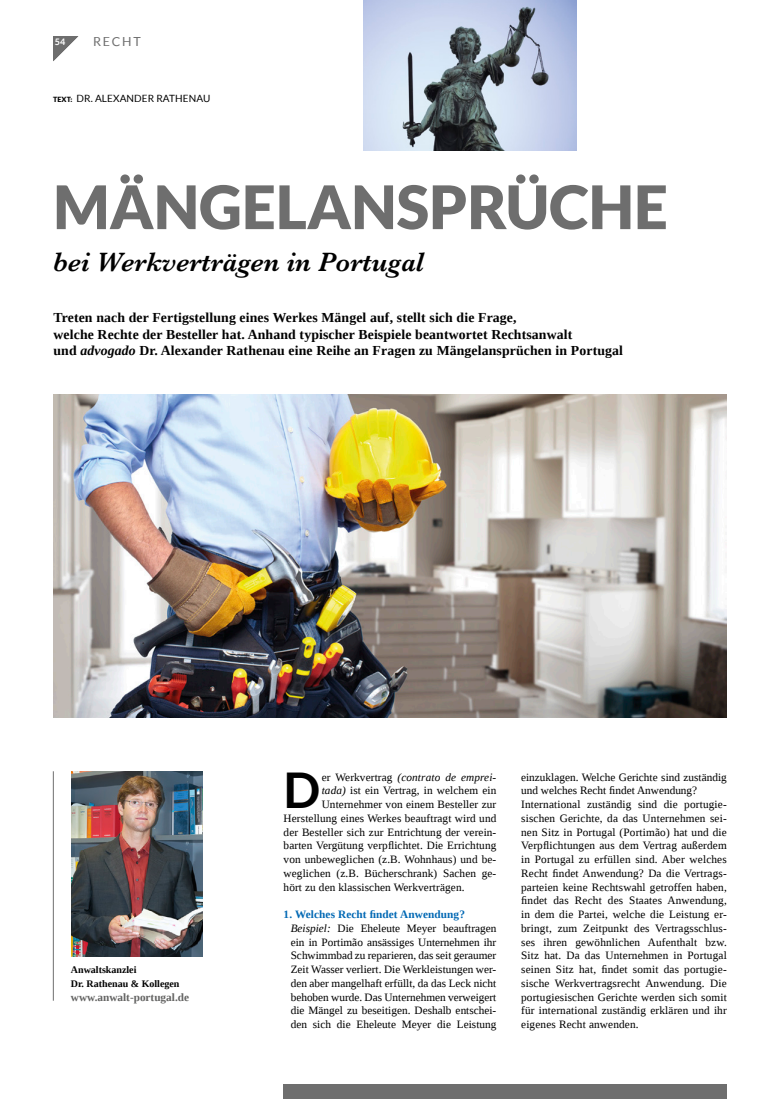
<style>
.page{position:relative;width:780px;height:1099px;background:#fff}
.page>*{position:absolute;margin:0;border:0;box-sizing:border-box;transform-origin:0 0}
.Headline{font:900 60px "Lato";color:#6e6e6e}
.Body{font:700 49.25px "Lato";color:#000}
.Headline_2{font:italic 600 27.5px "Baskerville";color:#000}
.Intro{font:700 13.75px "Liberation Serif";letter-spacing:.01em;color:#000}
.t1{font:12.5px "Lato";letter-spacing:.14em;color:#6e6e6e}
.Body-2{font:11.25px/13.8px "Liberation Serif";letter-spacing:.01em;color:#000;text-align:justify}
.Body-3{font:italic 11.25px "Liberation Serif";letter-spacing:.01em;color:#000}
.Body-4{font:700 11.25px "Liberation Serif";letter-spacing:.01em;color:#0068b4}
.Web{font:700 11.25px "Liberation Serif";color:#636362}
.BU___regular{font:700 10px "Liberation Serif";color:#000}
.t2{font:10px "Lato";letter-spacing:.01em;color:#000}
.t3{font:700 9px "Lato";color:#fff}
.s1{font-weight:900;font-size:7.12px}
.s2{font-style:italic}
.s3{font-style:normal}
</style>
<div class="page">
<div style="left:283px;top:1084px;width:443px;height:14px;background:#6e6e6e"></div>
<svg style="left:53px;top:36px;width:25px;height:25px"></svg>
<img style="left:363px;top:0;width:213px;height:150px">
<img style="left:72px;top:771px;width:130px;height:185px">
<hr style="left:53px;top:771px;width:1px;height:229px;background:#6e6e6e">
<img style="left:53px;top:394px;width:673px;height:324px">
<p class="t3" style="left:55px;top:37px;width:12px">54</p>
<p class="t1" style="left:93px;top:34px;width:49px">RECHT</p>
<p class="t2" style="left:53px;top:93px;width:159px"><span class="s1">TEXT:</span> DR. ALEXANDER RATHENAU</p>
<p class="Headline" style="left:53px;top:172px;width:616px">MÄNGELANSPRÜCHE</p>
<p class="Headline_2" style="left:53px;top:243px;width:373px">bei Werkverträgen in Portugal</p>
<p class="Intro" style="left:53px;top:308px;width:464px">Treten nach der Fertigstellung eines Werkes Mängel auf, stellt sich die Frage,</p>
<p class="Intro" style="left:53px;top:325px;width:520px">welche Rechte der Besteller hat. Anhand typischer Beispiele beantwortet Rechtsanwalt</p>
<p class="Intro" style="left:53px;top:341px;width:571px">und <span class="s2">advogado</span> Dr. Alexander Rathenau eine Reihe an Fragen zu Mängelansprüchen in Portugal</p>
<p class="BU___regular" style="left:71px;top:963px;width:67px">Anwaltskanzlei</p>
<p class="BU___regular" style="left:71px;top:976px;width:110px">Dr. Rathenau &amp; Kollegen</p>
<p class="Web" style="left:71px;top:989px;width:120px">www.anwalt-portugal.de</p>
<p class="Body" style="left:283px;top:761px;width:38px">D</p>
<p class="Body-3" style="left:322px;top:769px;width:176px"><span class="s3">er Werkvertrag</span> (contrato de emprei-</p>
<p class="Body-2" style="left:322px;top:783px;width:176px"><span class="s2">tada)</span> ist ein Vertrag, in welchem ein</p>
<p class="Body-2" style="left:322px;top:797px;width:176px">Unternehmer von einem Besteller zur</p>
<p class="Body-2" style="left:283px;top:811px;width:214px">Herstellung eines Werkes beauftragt wird und</p>
<p class="Body-2" style="left:283px;top:824px;width:214px">der Besteller sich zur Entrichtung der verein-</p>
<p class="Body-2" style="left:283px;top:838px;width:214px">barten Vergütung verpflichtet. Die Errichtung</p>
<p class="Body-2" style="left:283px;top:852px;width:214px">von unbeweglichen (z.B. Wohnhaus) und be-</p>
<p class="Body-2" style="left:283px;top:866px;width:214px">weglichen (z.B. Bücherschrank) Sachen ge-</p>
<p class="Body-2" style="left:283px;top:879px;width:182px">hört zu den klassischen Werkverträgen.</p>
<p class="Body-4" style="left:283px;top:906px;width:183px">1. Welches Recht findet Anwendung?</p>
<p class="Body-2" style="left:291px;top:921px;width:207px"><span class="s2">Beispiel:</span> Die Eheleute Meyer beauftragen ein in Portimão ansässiges Unternehmen ihr Schwimmbad zu reparieren, das seit geraumer Zeit Wasser verliert. Die Werkleistungen wer&shy;den aber mangelhaft erfüllt, da das Leck nicht behoben wurde. Das Unternehmen verweigert die Mängel zu beseitigen. Deshalb entschei&shy;den sich die Eheleute Meyer die Leistung</p>
<p class="Body-2" style="left:521px;top:769px;width:207px">einzuklagen. Welche Gerichte sind zuständig und welches Recht findet Anwendung?</p>
<p class="Body-2" style="left:521px;top:797px;width:207px">International zuständig sind die portugie&shy;sischen Gerichte, da das Unternehmen sei&shy;nen Sitz in Portugal (Portimão) hat und die Verpflichtungen aus dem Vertrag außerdem in Portugal zu erfüllen sind. Aber welches Recht findet Anwendung? Da die Vertrags&shy;parteien keine Rechtswahl getroffen haben, findet das Recht des Staates Anwendung, in dem die Partei, welche die Leistung er&shy;bringt, zum Zeitpunkt des Vertragsschlus&shy;ses ihren gewöhnlichen Aufenthalt bzw.<br>Sitz hat. Da das Unternehmen in Portugal seinen Sitz hat, findet somit das portugie&shy;sische Werkvertragsrecht Anwendung. Die portugiesischen Gerichte werden sich somit für international zuständig erklären und ihr eigenes Recht anwenden.</p>
</div>
